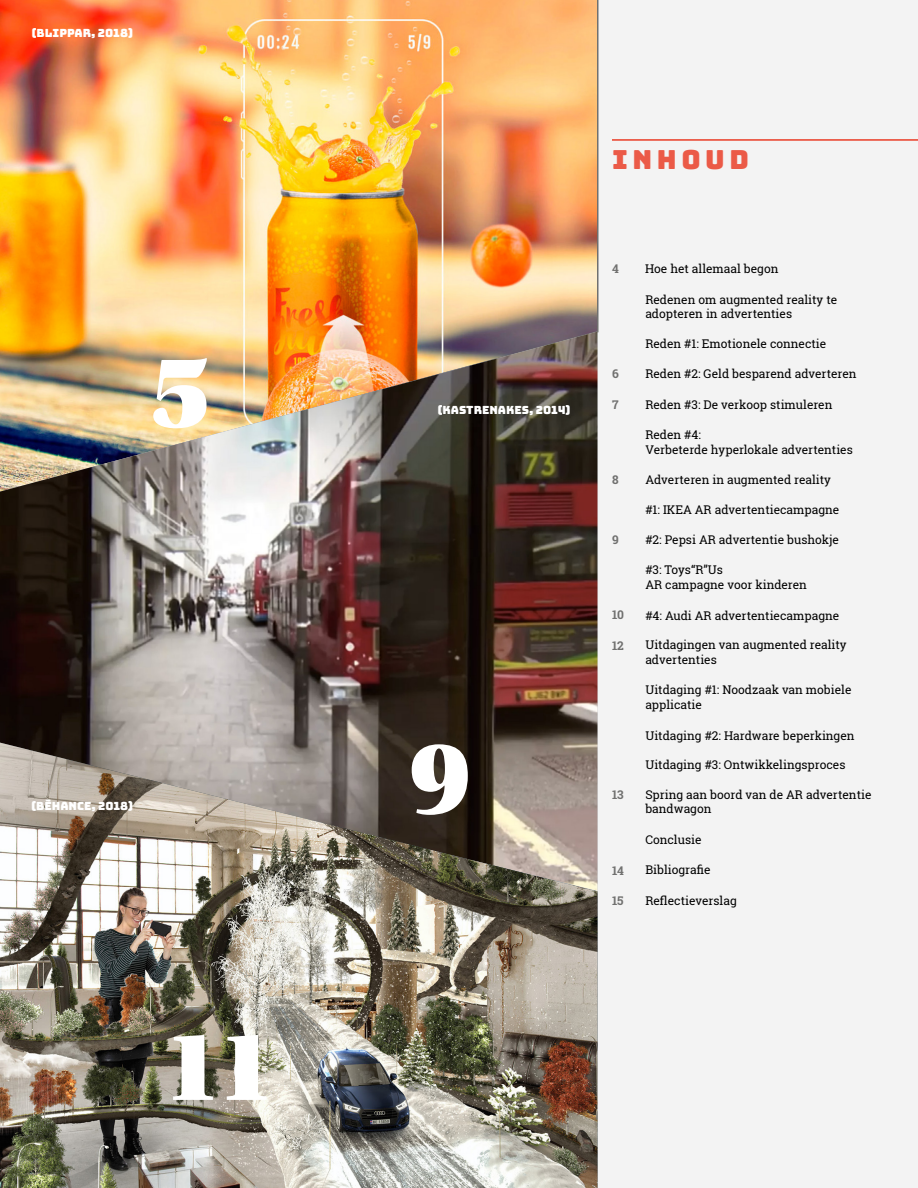
<style>
.page{position:relative;width:918px;height:1188px;background:#fff}
.page>*{position:absolute;margin:0;border:0;box-sizing:border-box;transform-origin:0 0}
.t1{font:103.95px "Utopia Std Black Headline";color:#fff}
.t2{font:26.25px "Bungee";letter-spacing:.175em;color:#eb5a47}
.t3{font:12px/14.4px "Roboto Slab";color:#000}
.t4{font:700 12px "Roboto Slab";color:#70706f}
.t5{font:11.25px "Bungee";color:#fff}
</style>
<div class="page">
<div style="left:131px;top:0;width:787px;height:1188px;background:#f3f3f3"></div>
<img style="left:0;top:0;width:599px;height:502px">
<img style="left:0;top:332px;width:597px;height:411px">
<img style="left:0;top:743px;width:597px;height:445px">
<hr style="left:612px;top:139px;width:306px;height:2px;background:#eb5a47">
<p class="t5" style="left:32px;top:26px;width:103px">(BLIPPAR, 2018)</p>
<h2 class="t2" style="left:612px;top:144px;width:139px">INHOUD</h2>
<p class="t5" style="left:31px;top:800px;width:103px">(BĒHANCE, 2018)</p>
<p class="t4" style="left:612px;top:260px;width:8px">4</p>
<p class="t3" style="left:645px;top:261px;width:135px">Hoe het allemaal begon</p>
<p class="t3" style="left:645px;top:292px;width:193px">Redenen om augmented reality te adopteren in advertenties</p>
<p class="t3" style="left:645px;top:336px;width:182px">Reden #1: Emotionele connectie</p>
<h1 class="t1" style="left:150px;top:337px;width:62px">5</h1>
<p class="t3" style="left:645px;top:366px;width:213px">Reden #2: Geld besparend adverteren</p>
<p class="t4" style="left:612px;top:365px;width:8px">6</p>
<p class="t4" style="left:612px;top:396px;width:8px">7</p>
<p class="t3" style="left:645px;top:397px;width:189px">Reden #3: De verkoop stimuleren</p>
<p class="t5" style="left:438px;top:404px;width:134px">(KASTRENAKES, 2014)</p>
<p class="t3" style="left:645px;top:428px;width:209px">Reden #4:<br>Verbeterde hyperlokale advertenties</p>
<p class="t4" style="left:612px;top:472px;width:8px">8</p>
<p class="t3" style="left:645px;top:473px;width:187px">Adverteren in augmented reality</p>
<h1 class="t1" style="left:409px;top:722px;width:62px">9</h1>
<p class="t3" style="left:645px;top:503px;width:195px">#1: IKEA AR advertentiecampagne</p>
<p class="t4" style="left:612px;top:532px;width:8px">9</p>
<p class="t3" style="left:645px;top:533px;width:195px">#2: Pepsi AR advertentie bushokje</p>
<p class="t3" style="left:645px;top:563px;width:163px">#3: Toys“R”Us<br>AR campagne voor kinderen</p>
<p class="t4" style="left:612px;top:607px;width:14px">10</p>
<p class="t3" style="left:645px;top:608px;width:195px">#4: Audi AR advertentiecampagne</p>
<p class="t4" style="left:612px;top:638px;width:13px">12</p>
<p class="t3" style="left:645px;top:638px;width:203px">Uitdagingen van augmented reality advertenties</p>
<p class="t3" style="left:645px;top:682px;width:208px">Uitdaging #1: Noodzaak van mobiele applicatie</p>
<p class="t3" style="left:645px;top:728px;width:211px">Uitdaging #2: Hardware beperkingen</p>
<p class="t3" style="left:645px;top:757px;width:202px">Uitdaging #3: Ontwikkelingsproces</p>
<p class="t4" style="left:612px;top:787px;width:13px">13</p>
<p class="t3" style="left:645px;top:787px;width:228px">Spring aan boord van de AR advertentie bandwagon</p>
<p class="t3" style="left:645px;top:832px;width:58px">Conclusie</p>
<p class="t4" style="left:612px;top:862px;width:14px">14</p>
<p class="t3" style="left:645px;top:862px;width:67px">Bibliografie</p>
<p class="t4" style="left:612px;top:892px;width:13px">15</p>
<p class="t3" style="left:645px;top:893px;width:93px">Reflectieverslag</p>
<h1 class="t1" style="left:163px;top:1012px;width:116px">11</h1>
</div>
